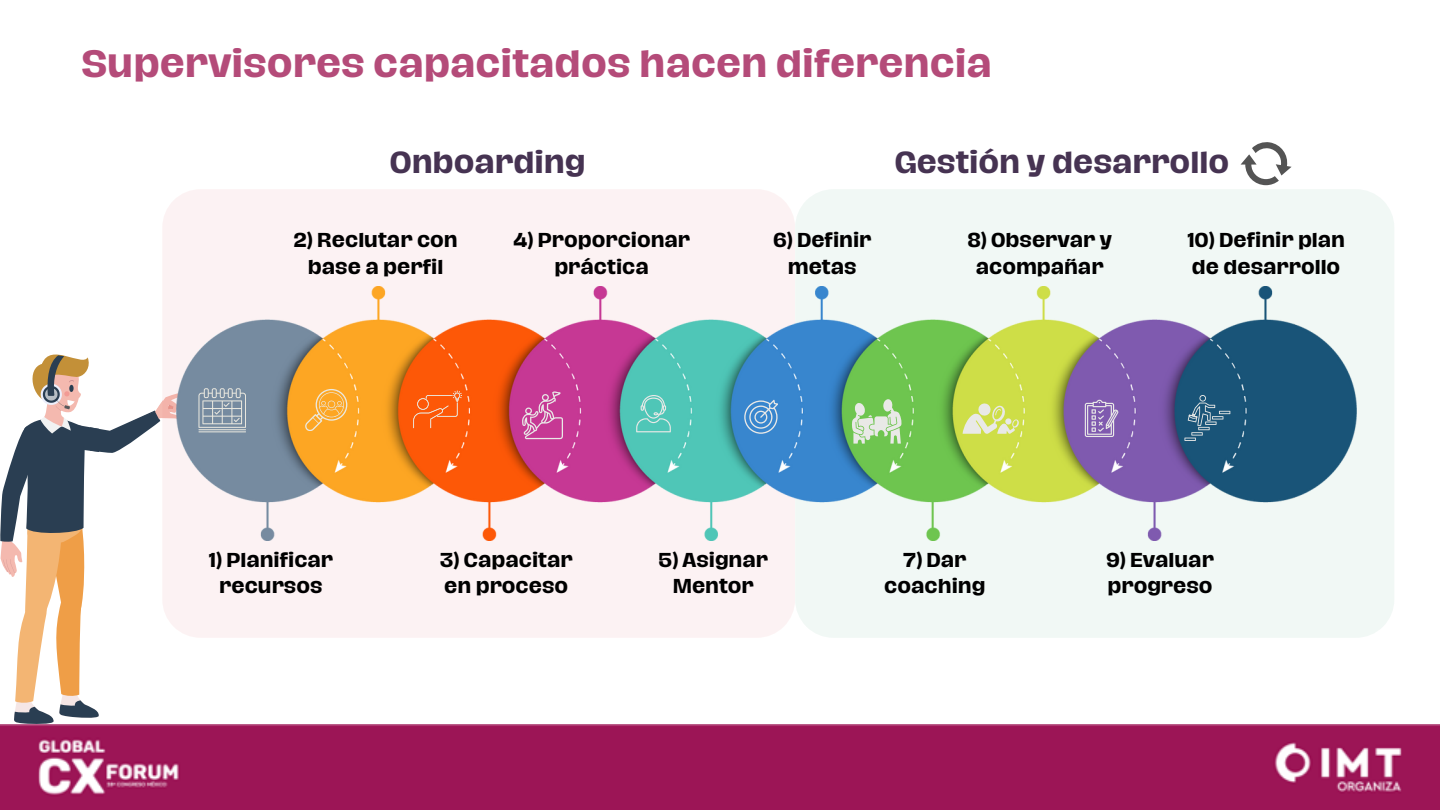
<style>
.page{position:relative;width:1440px;height:810px;background:#fff}
.page>*{position:absolute;margin:0;border:0;box-sizing:border-box;transform-origin:0 0}
.t1{font:700 35px "Hagrid Text";color:#b44b79}
.t2{font:700 28px "Hagrid Text";color:#463352}
.t3{font:700 18.5px/26.3px "Hagrid Text";color:#000;text-align:center}
</style>
<div class="page">
<svg style="left:0;top:354px;width:162px;height:370px"></svg>
<img style="left:0;top:724px;width:1440px;height:86px">
<svg style="left:1241px;top:142px;width:51px;height:43px"></svg>
<div style="left:162px;top:189px;width:633px;height:449px;background:#fcf2f3"></div>
<div style="left:795px;top:189px;width:599px;height:449px;background:#f1f8f5"></div>
<img style="left:177px;top:287px;width:1179px;height:253px">
<svg style="left:305px;top:389px;width:42px;height:42px;background:#f9b143"></svg>
<svg style="left:413px;top:391px;width:49px;height:37px;background:#fa681f"></svg>
<svg style="left:522px;top:391px;width:41px;height:48px;background:#cd5fa6"></svg>
<svg style="left:636px;top:395px;width:35px;height:37px"></svg>
<svg style="left:744px;top:400px;width:34px;height:33px"></svg>
<svg style="left:852px;top:399px;width:51px;height:44px;background:#abd69b"></svg>
<svg style="left:963px;top:403px;width:56px;height:31px;background:#d9e28c"></svg>
<svg style="left:1085px;top:400px;width:34px;height:37px"></svg>
<svg style="left:1184px;top:395px;width:46px;height:46px;background:#356887"></svg>
<svg style="left:198px;top:388px;width:48px;height:40px;background:#96a5b1"></svg>
<hr style="left:198px;top:429px;width:48px;height:1px;background:#ebe9e0">
<hr style="left:198px;top:431px;width:48px;height:1px;background:#ebe9e0">
<p class="t1" style="left:81px;top:47px;width:912px">Supervisores capacitados hacen diferencia</p>
<h2 class="t2" style="left:390px;top:148px;width:197px">Onboarding</h2>
<p class="t2" style="left:895px;top:148px;width:336px">Gestión y desarrollo</p>
<p class="t3" style="left:294px;top:227px;width:166px">2) Reclutar con base a perfil</p>
<p class="t3" style="left:513px;top:227px;width:179px">4) Proporcionar práctica</p>
<p class="t3" style="left:773px;top:227px;width:100px">6) Definir</p>
<p class="t3" style="left:788px;top:254px;width:70px">metas</p>
<p class="t3" style="left:967px;top:227px;width:146px">8) Observar y acompañar</p>
<p class="t3" style="left:1187px;top:227px;width:159px;text-align:left">10) Definir plan de desarrollo</p>
<p class="t3" style="left:209px;top:547px;width:126px">1) Planificar recursos</p>
<p class="t3" style="left:440px;top:547px;width:134px;text-align:left">3) Capacitar en proceso</p>
<p class="t3" style="left:659px;top:547px;width:111px">5) Asignar<br>Mentor</p>
<p class="t3" style="left:884px;top:547px;width:103px">7) Dar coaching</p>
<p class="t3" style="left:1106px;top:547px;width:109px;text-align:left">9) Evaluar progreso</p>
</div>
